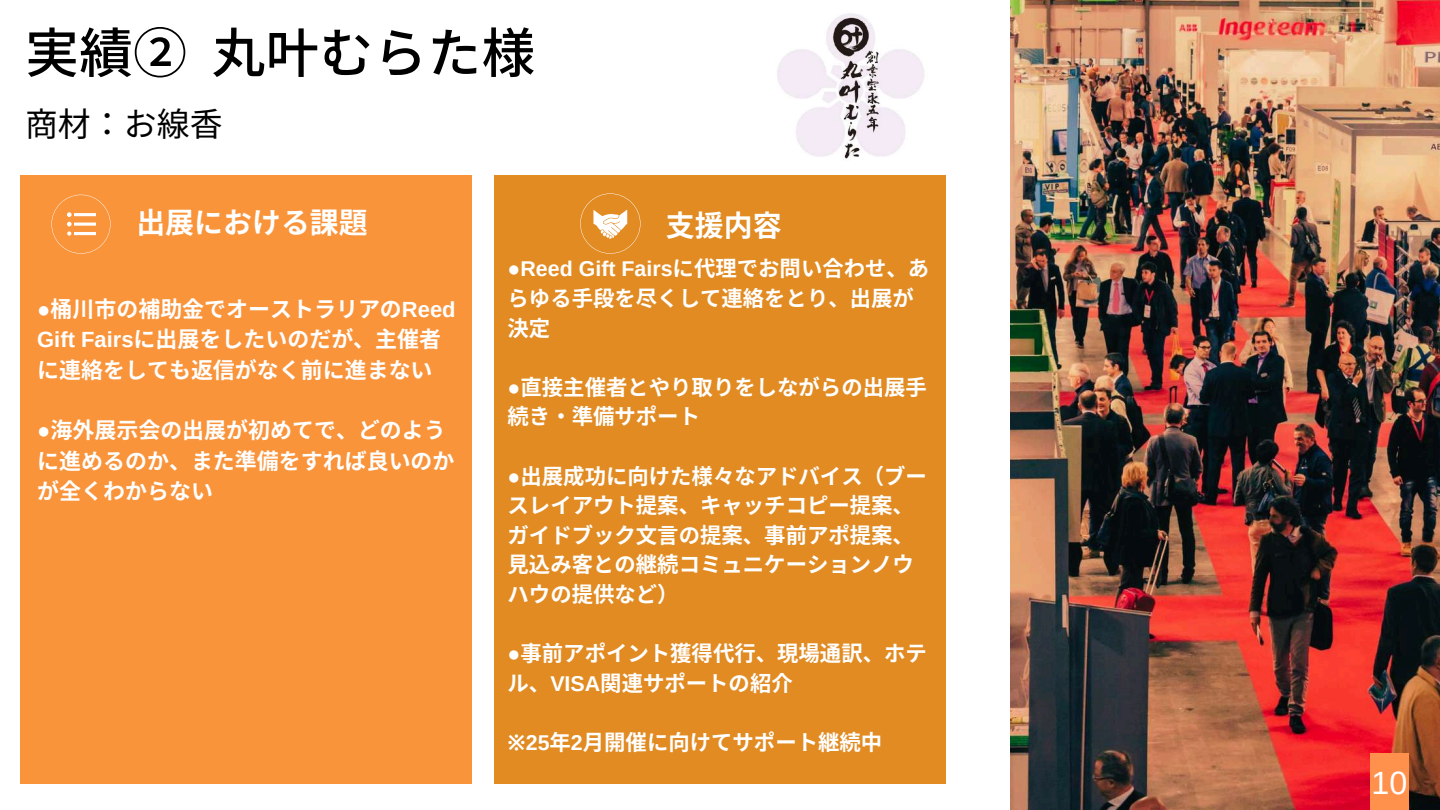
<style>
.page{position:relative;width:1440px;height:810px;background:#fff}
.page>*{position:absolute;margin:0;border:0;box-sizing:border-box;transform-origin:0 0}
.t1{font:500 54px "Noto Sans JP";color:#000}
.t2{font:32.9px "Noto Sans CJ Ksc";color:#000}
.t3{font:32.2px "Arimo";color:#fff}
.t4{font:700 28.9px "Noto Sans CJ Ksc";color:#fff}
.t5{font:700 22px/30.4px "Noto Sans CJ Ksc";color:#fff}
.t6{font:700 21.4px/29.6px "Noto Sans CJ Ksc";color:#fff}
.t7{font:700 21.4px "Arimo";color:#fff}
.s1{font-family:"Arimo"}
.s2{font-family:"Noto Sans CJ Ksc"}
.s3{font-family:"Noto Sans"}
</style>
<div class="page">
<img style="left:1010px;top:0;width:430px;height:810px">
<div style="left:1370px;top:753px;width:39px;height:57px;background:#ff914d"></div>
<div style="left:21px;top:175px;width:451px;height:609px;background:#f9943b"></div>
<svg style="left:51px;top:195px;width:60px;height:59px"></svg>
<div style="left:494px;top:175px;width:452px;height:609px;background:#e18b22"></div>
<svg style="left:580px;top:193px;width:60px;height:60px"></svg>
<img style="left:777px;top:13px;width:148px;height:147px">
<h1 class="t1" style="left:25px;top:10px;width:512px">実績② 丸叶むらた様</h1>
<h2 class="t2" style="left:25px;top:98px;width:196px">商材： お線香</h2>
<h3 class="t4" style="left:136px;top:199px;width:233px">出展における課題</h3>
<p class="t5" style="left:37px;top:292px;width:420px"><span class="s1">●</span>桶川市の補助金でオーストラリアの<span class="s1">Reed<br>Gift Fairs</span>に出展をしたいのだが、主催者に連絡をしても返信がなく前に進まない</p>
<p class="t5" style="left:37px;top:414px;width:419px"><span class="s1">●</span>海外展示会の出展が初めてで、どのように進めるのか、また準備をすれば良いのかが全くわからない</p>
<h3 class="t4" style="left:666px;top:202px;width:115px">支援内容</h3>
<p class="t7" style="left:508px;top:257px;width:423px">●Reed Gift Fairs<span class="s2">に代理でお問い合わせ、あ</span></p>
<p class="t6" style="left:508px;top:282px;width:408px">らゆる手段を尽くして連絡をとり、出展が決定</p>
<p class="t6" style="left:508px;top:371px;width:419px"><span class="s1">●</span>直接主催者とやり取りをしながらの出展手続き・準備サポート</p>
<p class="t6" style="left:508px;top:460px;width:421px"><span class="s1">●</span>出展成功に向けた様々なアドバイス（ブースレイアウト提案、キャッチコピー提案、ガイドブック文言の提案、事前アポ提案、見込み客との継続コミュニケーションノウハウの提供など）</p>
<p class="t6" style="left:508px;top:638px;width:421px"><span class="s1">●</span>事前アポイント獲得代行、現場通訳、ホテル、<span class="s1">VISA</span>関連サポートの紹介</p>
<p class="t6" style="left:508px;top:726px;width:376px"><span class="s3">※</span><span class="s1">25</span>年<span class="s1">2</span>月開催に向けてサポート継続中</p>
<h3 class="t3" style="left:1372px;top:765px;width:37px">10</h3>
</div>
